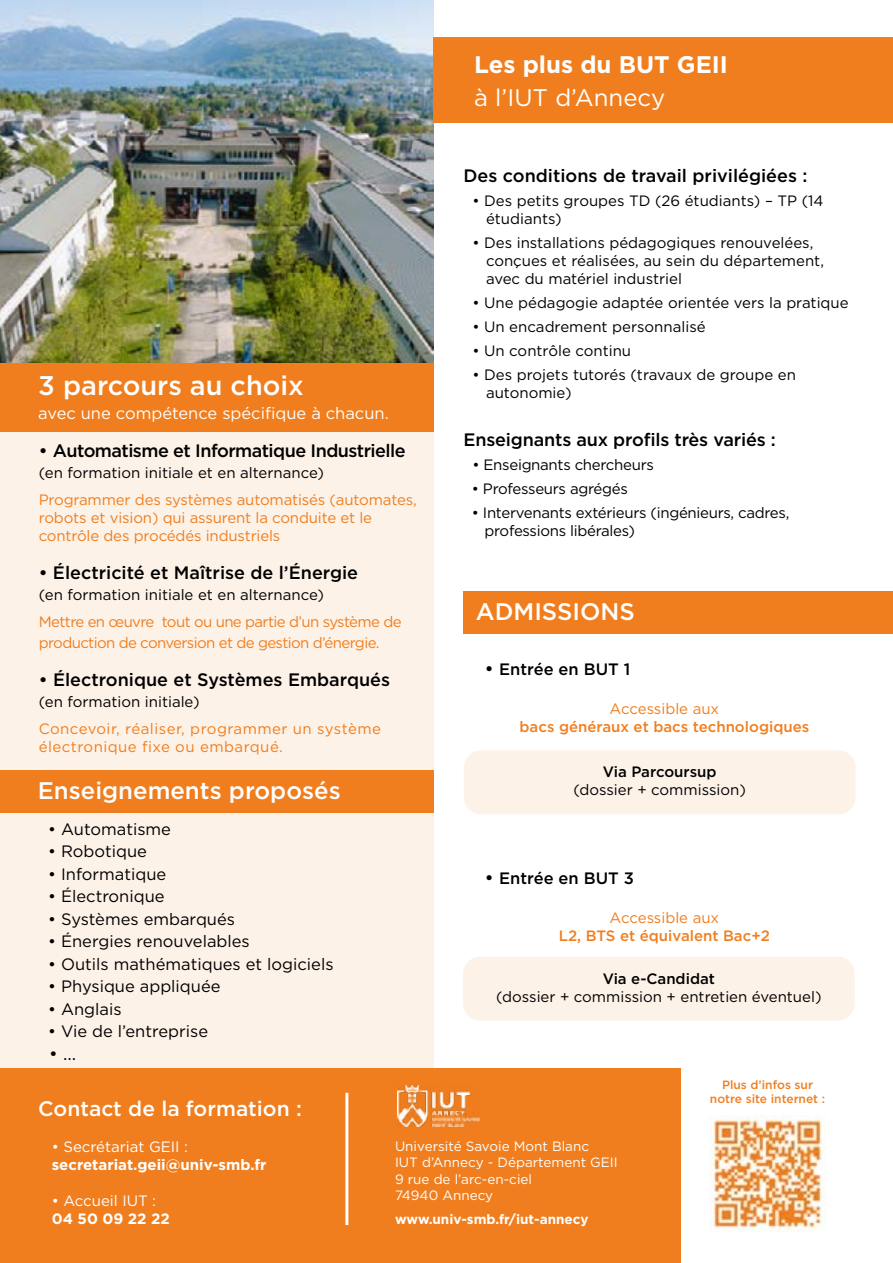
<style>
.page{position:relative;width:893px;height:1263px;background:#fff}
.page>*{position:absolute;margin:0;border:0;box-sizing:border-box;transform-origin:0 0}
.t1{font:500 27px "Gotham";color:#fff}
.t2{font:500 24px "Gotham";color:#fff}
.t3{font:700 24px "Gotham";color:#fff}
.t4{font:24px "Gotham";color:#fff}
.t5{font:500 21px "Gotham";color:#fff}
.t6{font:500 18px "Gotham";letter-spacing:-.005em;color:#000}
.t7{font:500 18px "Gotham";letter-spacing:-.03em;color:#000}
.t8{font:18px "Gotham";color:#000}
.t9{font:16.5px "Gotham";color:#000}
.t10{font:16.5px "Gotham";color:#fff}
.t11{font:500 16.5px "Gotham";color:#000}
.t12{font:15px/18px "Gotham";color:#000}
.t13{font:15px/18px "Gotham";letter-spacing:-.01em;color:#f07e1e}
.t14{font:15px/18px "Gotham";letter-spacing:-.02em;color:#000}
.t15{font:15px/21.6px "Gotham";letter-spacing:-.04em;color:#f07e1e}
.t16{font:15px/18px "Gotham";letter-spacing:.03em;color:#f07e1e}
.t17{font:500 15px "Gotham";color:#f07e1e}
.t18{font:700 15px "Gotham";color:#fff}
.t19{font:15px "Gotham";color:#fff}
.t20{font:500 15px "Gotham";color:#000}
.t21{font:13.5px/16.2px "Gotham";color:#fff}
.t22{font:700 13.5px "Gotham";color:#fff}
.t23{font:500 12px/14.4px "Gotham";color:#f07e1e;text-align:center}
.s1{font-size:18px}
</style>
<div class="page">
<div style="left:0;top:1068px;width:681px;height:195px;background:#f07e1e"></div>
<hr style="left:345px;top:1093px;width:3px;height:132px;background:#fff">
<img style="left:398px;top:1085px;width:81px;height:42px">
<img style="left:710px;top:1115px;width:115px;height:116px">
<img style="left:0;top:0;width:434px;height:363px">
<div style="left:463px;top:591px;width:430px;height:43px;background:#f07e1e"></div>
<div style="left:464px;top:750px;width:391px;height:64px;background:#fdf2e8;border-radius:17px"></div>
<div style="left:463px;top:956px;width:392px;height:65px;background:#fdf2e8;border-radius:17px"></div>
<div style="left:434px;top:38px;width:459px;height:85px;background:#f07e1e"></div>
<div style="left:0;top:384px;width:434px;height:690px;background:#fdf2e8"></div>
<div style="left:0;top:363px;width:434px;height:69px;background:#f07e1e"></div>
<div style="left:0;top:770px;width:434px;height:42px;background:#f07e1e"></div>
<h1 class="t1" style="left:38px;top:368px;width:267px">3 parcours au choix</h1>
<p class="t10" style="left:38px;top:403px;width:352px">avec une compétence spécifique à chacun.</p>
<p class="t7" style="left:39px;top:439px;width:368px">• Automatisme et Informatique Industrielle</p>
<p class="t12" style="left:39px;top:464px;width:287px">(en formation initiale et en alternance)</p>
<p class="t13" style="left:39px;top:491px;width:379px">Programmer des systèmes automatisés (automates, robots et vision) qui assurent la conduite et le contrôle des procédés industriels</p>
<p class="t6" style="left:39px;top:561px;width:321px">• Électricité et Maîtrise de l’Énergie</p>
<p class="t12" style="left:39px;top:585px;width:287px">(en formation initiale et en alternance)</p>
<p class="t15" style="left:39px;top:610px;width:364px">Mettre en œuvre tout ou une partie d’un système de production de conversion et de gestion d’énergie.</p>
<p class="t6" style="left:39px;top:668px;width:353px">• Électronique et Systèmes Embarqués</p>
<p class="t12" style="left:39px;top:692px;width:162px">(en formation initiale)</p>
<p class="t16" style="left:39px;top:719px;width:344px">Concevoir, réaliser, programmer un système électronique fixe ou embarqué.</p>
<h2 class="t2" style="left:38px;top:775px;width:304px">Enseignements proposés</h2>
<p class="t9" style="left:48px;top:818px;width:124px">• Automatisme</p>
<p class="t9" style="left:48px;top:841px;width:100px">• Robotique</p>
<p class="t9" style="left:48px;top:863px;width:120px">• Informatique</p>
<p class="t9" style="left:48px;top:886px;width:118px">• Électronique</p>
<p class="t9" style="left:48px;top:908px;width:188px">• Systèmes embarqués</p>
<p class="t9" style="left:48px;top:931px;width:203px">• Énergies renouvelables</p>
<p class="t9" style="left:48px;top:953px;width:287px">• Outils mathématiques et logiciels</p>
<p class="t9" style="left:48px;top:976px;width:174px">• Physique appliquée</p>
<p class="t9" style="left:48px;top:998px;width:75px">• Anglais</p>
<p class="t9" style="left:48px;top:1021px;width:161px">• Vie de l’entreprise</p>
<p class="t8" style="left:49px;top:1042px;width:29px">• ...</p>
<h2 class="t3" style="left:474px;top:49px;width:255px">Les plus du BUT GEII</h2>
<h2 class="t4" style="left:474px;top:82px;width:193px">à l’IUT d’Annecy</h2>
<p class="t6" style="left:463px;top:164px;width:345px">Des conditions de travail privilégiées :</p>
<p class="t12" style="left:486px;top:191px;width:339px;text-indent:-14px">• Des petits groupes TD (26 étudiants) – TP (14 étudiants)</p>
<p class="t12" style="left:486px;top:233px;width:339px;text-indent:-14px">• Des installations pédagogiques renouvelées, conçues et réalisées, au sein du département, avec du matériel industriel</p>
<p class="t12" style="left:472px;top:293px;width:378px">• Une pédagogie adaptée orientée vers la pratique</p>
<p class="t12" style="left:472px;top:317px;width:235px">• Un encadrement personnalisé</p>
<p class="t12" style="left:472px;top:341px;width:160px">• Un contrôle continu</p>
<p class="t12" style="left:486px;top:365px;width:311px;text-indent:-14px">• Des projets tutorés (travaux de groupe en autonomie)</p>
<p class="t6" style="left:463px;top:428px;width:314px">Enseignants aux profils très variés :</p>
<p class="t14" style="left:472px;top:455px;width:183px">• Enseignants chercheurs</p>
<p class="t14" style="left:472px;top:479px;width:157px">• Professeurs agrégés</p>
<p class="t14" style="left:484px;top:503px;width:306px;text-indent:-13px">• Intervenants extérieurs (ingénieurs, cadres, professions libérales)</p>
<h2 class="t2" style="left:476px;top:596px;width:160px">ADMISSIONS</h2>
<p class="t11" style="left:485px;top:659px;width:147px"><span class="s1">•</span> Entrée en BUT 1</p>
<p class="t13" style="left:610px;top:700px;width:111px">Accessible aux</p>
<p class="t17" style="left:520px;top:717px;width:291px">bacs généraux et bacs technologiques</p>
<p class="t20" style="left:603px;top:762px;width:115px">Via Parcoursup</p>
<p class="t12" style="left:573px;top:780px;width:174px">(dossier + commission)</p>
<p class="t11" style="left:485px;top:867px;width:151px"><span class="s1">•</span> Entrée en BUT 3</p>
<p class="t13" style="left:610px;top:908px;width:111px">Accessible aux</p>
<p class="t17" style="left:559px;top:926px;width:213px">L2, BTS et équivalent Bac+2</p>
<p class="t20" style="left:603px;top:969px;width:114px">Via e-Candidat</p>
<p class="t12" style="left:496px;top:988px;width:327px">(dossier + commission + entretien éventuel)</p>
<h3 class="t5" style="left:38px;top:1095px;width:265px">Contact de la formation :</h3>
<p class="t19" style="left:52px;top:1137px;width:138px">• Secrétariat GEII :</p>
<p class="t18" style="left:52px;top:1155px;width:216px">secretariat.geii@univ-smb.fr</p>
<p class="t19" style="left:52px;top:1191px;width:106px">• Accueil IUT :</p>
<p class="t18" style="left:52px;top:1209px;width:119px">04 50 09 22 22</p>
<p class="t21" style="left:395px;top:1138px;width:224px">Université Savoie Mont Blanc<br>IUT d’Annecy - Département GEII<br>9 rue de l’arc-en-ciel<br>74940 Annecy</p>
<p class="t22" style="left:395px;top:1210px;width:195px">www.univ-smb.fr/iut-annecy</p>
<p class="t23" style="left:710px;top:1077px;width:117px">Plus d’infos sur notre site internet :</p>
</div>
